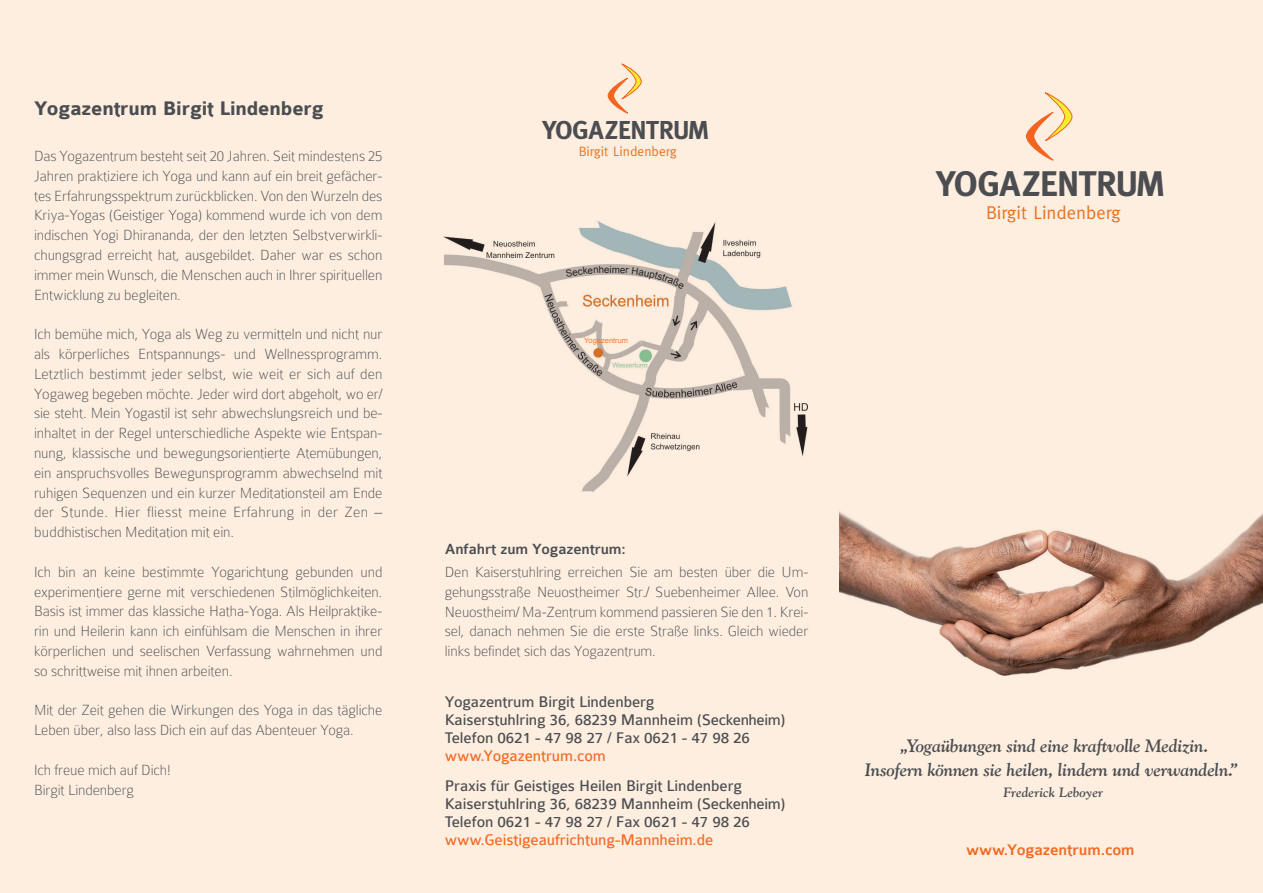
<style>
.page{position:relative;width:1263px;height:893px;background:#fdeee0}
.page>*{position:absolute;margin:0;border:0;box-sizing:border-box;transform-origin:0 0}
.t1{font:700 35.55px "Meta";letter-spacing:-.01em;color:#4b4d50}
.t2{font:700 25.95px "Meta";letter-spacing:-.01em;color:#4b4d50}
.t3{font:700 21px "Colaborate";letter-spacing:-.005em;color:#4b4d50}
.t4{font:18.6px "Meta";color:#e9731e}
.t5{font:italic 700 18px/24px "Goudy Old Style BT";letter-spacing:-.005em;color:#4b4d50;text-align:center}
.t6{font:16.5px/18px "Colaborate";letter-spacing:-.005em;color:#4b4d50}
.t7{font:16.5px "Colaborate";letter-spacing:-.005em;color:#f36a21}
.t8{font:500 16.5px "Colaborate";letter-spacing:-.005em;color:#f36a21}
.t9{font:100 15.75px/19.8px "Colaborate";letter-spacing:-.005em;color:#4b4d50;text-align:justify}
.t10{font:500 15.75px "Colaborate";letter-spacing:-.005em;color:#4b4d50}
.t11{font:13.5px "Meta";color:#e9731e}
.t12{font:italic 700 13.5px "Goudy Old Style BT";letter-spacing:.015em;color:#4b4d50}
.t13{font:9.75px "Arial";color:#231f20}
.t14{font:7.5px "Arial";color:#f4792a}
</style>
<div class="page">
<img style="left:839px;top:511px;width:424px;height:165px">
<img style="left:444px;top:220px;width:363px;height:273px">
<svg style="left:1026px;top:93px;width:46px;height:68px"></svg>
<svg style="left:608px;top:64px;width:34px;height:50px"></svg>
<svg style="left:566px;top:266px;width:118px;height:23px"></svg>
<h3 class="t3" style="left:34px;top:98px;width:291px">Yogazentrum Birgit Lindenberg</h3>
<p class="t9" style="left:34px;top:146px;width:350px">Das Yogazentrum besteht seit 20 Jahren. Seit mindestens 25<br>Jahren praktiziere ich Yoga und kann auf ein breit gefächer&shy;tes Erfahrungsspektrum zurückblicken. Von den Wurzeln des Kriya-Yogas (Geistiger Yoga) kommend wurde ich von dem indischen Yogi Dhirananda, der den letzten Selbstverwirkli&shy;chungsgrad erreicht hat, ausgebildet. Daher war es schon immer mein Wunsch, die Menschen auch in Ihrer spirituellen Entwicklung zu begleiten.</p>
<p class="t9" style="left:34px;top:324px;width:350px">Ich bemühe mich, Yoga als Weg zu vermitteln und nicht nur als körperliches Entspannungs- und Wellnessprogramm.<br>Letztlich bestimmt jeder selbst, wie weit er sich auf den Yogaweg begeben möchte. Jeder wird dort abgeholt, wo er/ sie steht. Mein Yogastil ist sehr abwechslungsreich und be&shy;inhaltet in der Regel unterschiedliche Aspekte wie Entspan&shy;nung, klassische und bewegungsorientierte Atemübungen, ein anspruchsvolles Bewegunsprogramm abwechselnd mit ruhigen Sequenzen und ein kurzer Meditationsteil am Ende der Stunde. Hier fliesst meine Erfahrung in der Zen – buddhistischen Meditation mit ein.</p>
<p class="t9" style="left:34px;top:562px;width:350px">Ich bin an keine bestimmte Yogarichtung gebunden und experimentiere gerne mit verschiedenen Stilmöglichkeiten.<br>Basis ist immer das klassiche Hatha-Yoga. Als Heilpraktike&shy;rin und Heilerin kann ich einfühlsam die Menschen in ihrer körperlichen und seelischen Verfassung wahrnehmen und so schrittweise mit ihnen arbeiten.</p>
<p class="t9" style="left:34px;top:700px;width:350px">Mit der Zeit gehen die Wirkungen des Yoga in das tägliche<br>Leben über, also lass Dich ein auf das Abenteuer Yoga.</p>
<p class="t9" style="left:34px;top:760px;width:138px">Ich freue mich auf Dich!<br>Birgit Lindenberg</p>
<h2 class="t2" style="left:542px;top:115px;width:168px">YOGAZENTRUM</h2>
<p class="t11" style="left:579px;top:143px;width:100px">Birgit Lindenberg</p>
<p class="t13" style="left:610px;top:263px;width:4px">i</p>
<p class="t14" style="left:584px;top:336px;width:45px">Yogazentrum</p>
<h1 class="t1" style="left:936px;top:163px;width:230px">YOGAZENTRUM</h1>
<p class="t4" style="left:986px;top:202px;width:136px">Birgit Lindenberg</p>
<p class="t10" style="left:445px;top:541px;width:183px">Anfahrt zum Yogazentrum:</p>
<p class="t9" style="left:445px;top:562px;width:365px">Den Kaiserstuhlring erreichen Sie am besten über die Um&shy;gehungsstraße Neuostheimer Str./ Suebenheimer Allee. Von Neuostheim/ Ma-Zentrum kommend passieren Sie den 1. Krei&shy;sel, danach nehmen Sie die erste Straße links. Gleich wieder links befindet sich das Yogazentrum.</p>
<p class="t6" style="left:445px;top:693px;width:342px">Yogazentrum Birgit Lindenberg<br>Kaiserstuhlring 36, 68239 Mannheim (Seckenheim)<br>Telefon 0621 - 47 98 27 / Fax 0621 - 47 98 26</p>
<p class="t7" style="left:445px;top:747px;width:163px">www.Yogazentrum.com</p>
<p class="t6" style="left:445px;top:777px;width:342px">Praxis für Geistiges Heilen Birgit Lindenberg<br>Kaiserstuhlring 36, 68239 Mannheim (Seckenheim)<br>Telefon 0621 - 47 98 27 / Fax 0621 - 47 98 26</p>
<p class="t7" style="left:445px;top:831px;width:270px">www.Geistigeaufrichtung-Mannheim.de</p>
<p class="t5" style="left:865px;top:733px;width:375px">„Yogaübungen sind eine kraftvolle Medizin.<br>Insofern können sie heilen, lindern und verwandeln.”</p>
<p class="t12" style="left:1004px;top:784px;width:101px">Frederick Leboyer</p>
<p class="t8" style="left:966px;top:841px;width:170px">www.Yogazentrum.com</p>
</div>
